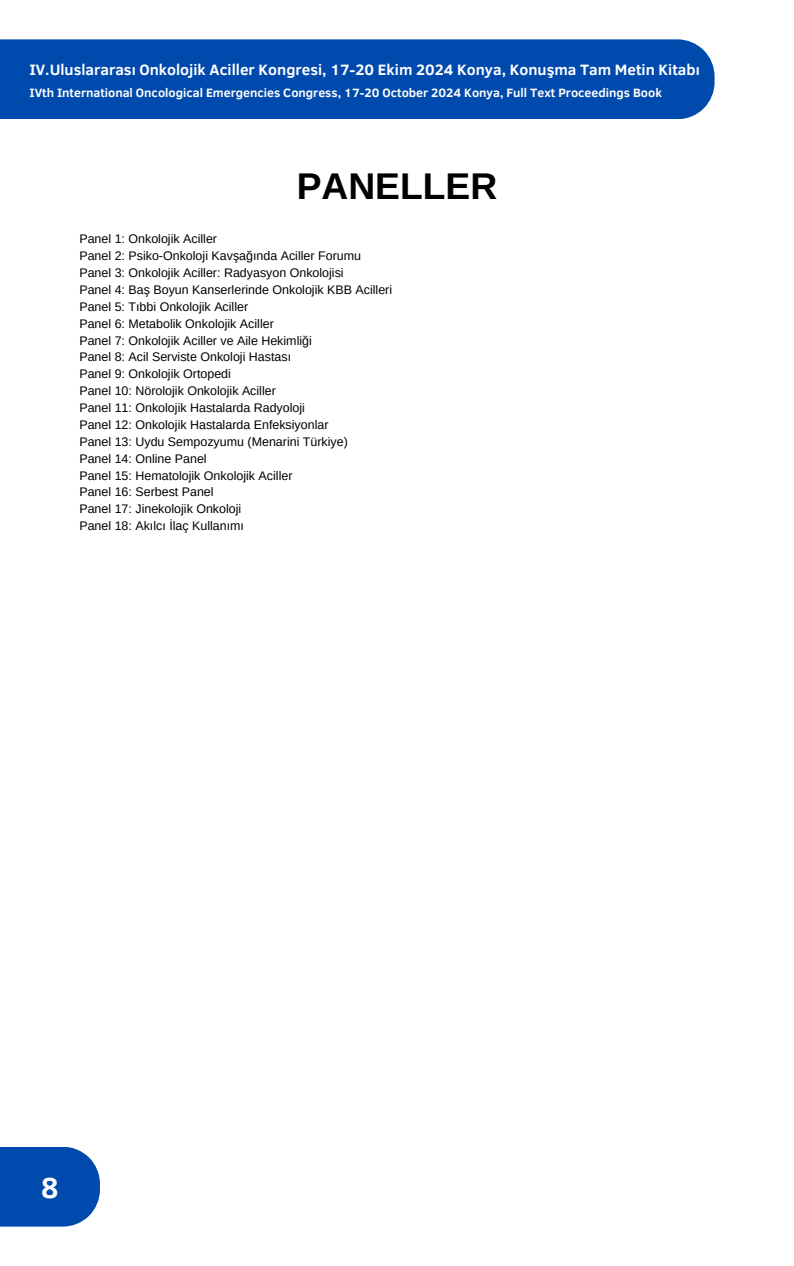
<style>
.page{position:relative;width:794px;height:1266px;background:#fff}
.page>*{position:absolute;margin:0;border:0;box-sizing:border-box;transform-origin:0 0}
.t1{font:700 37.2px "Arimo";color:#000}
.t2{font:700 29.62px "Clear Sans";color:#fff}
.t3{font:700 15.38px "Clear Sans";color:#fff}
.t4{font:12.45px "Arimo";color:#000}
.t5{font:700 12.38px "Clear Sans";color:#fff}
</style>
<div class="page">
<div style="left:0;top:1146px;width:100px;height:80px;background:#004aad"></div>
<div style="left:0;top:39px;width:714px;height:80px;background:#004aad"></div>
<p class="t3" style="left:29px;top:58px;width:671px">IV.Uluslararası Onkolojik Aciller Kongresi, 17-20 Ekim 2024 Konya, Konuşma Tam Metin Kitabı</p>
<p class="t5" style="left:29px;top:84px;width:633px">IVth International Oncological Emergencies Congress, 17-20 October 2024 Konya, Full Text Proceedings Book</p>
<h2 class="t1" style="left:296px;top:165px;width:202px">PANELLER</h2>
<h3 class="t4" style="left:79px;top:232px;width:139px">Panel 1: Onkolojik Aciller</h3>
<h1 class="t4" style="left:79px;top:249px;width:283px">Panel 2: Psiko-Onkoloji Kavşağında Aciller Forumu</h1>
<p class="t4" style="left:79px;top:266px;width:266px">Panel 3: Onkolojik Aciller: Radyasyon Onkolojisi</p>
<p class="t4" style="left:79px;top:283px;width:314px">Panel 4: Baş Boyun Kanserlerinde Onkolojik KBB Acilleri</p>
<p class="t4" style="left:79px;top:299px;width:170px">Panel 5: Tıbbi Onkolojik Aciller</p>
<p class="t4" style="left:79px;top:316px;width:196px">Panel 6: Metabolik Onkolojik Aciller</p>
<p class="t4" style="left:79px;top:333px;width:234px">Panel 7: Onkolojik Aciller ve Aile Hekimliği</p>
<p class="t4" style="left:79px;top:350px;width:213px">Panel 8: Acil Serviste Onkoloji Hastası</p>
<p class="t4" style="left:79px;top:367px;width:153px">Panel 9: Onkolojik Ortopedi</p>
<p class="t4" style="left:79px;top:384px;width:198px">Panel 10: Nörolojik Onkolojik Aciller</p>
<p class="t4" style="left:79px;top:401px;width:227px">Panel 11: Onkolojik Hastalarda Radyoloji</p>
<p class="t4" style="left:79px;top:418px;width:250px">Panel 12: Onkolojik Hastalarda Enfeksiyonlar</p>
<p class="t4" style="left:79px;top:434px;width:270px">Panel 13: Uydu Sempozyumu (Menarini Türkiye)</p>
<p class="t4" style="left:79px;top:451px;width:129px">Panel 14: Online Panel</p>
<p class="t4" style="left:79px;top:468px;width:214px">Panel 15: Hematolojik Onkolojik Aciller</p>
<p class="t4" style="left:79px;top:485px;width:136px">Panel 16: Serbest Panel</p>
<p class="t4" style="left:79px;top:502px;width:163px">Panel 17: Jinekolojik Onkoloji</p>
<p class="t4" style="left:79px;top:519px;width:166px">Panel 18: Akılcı İlaç Kullanımı</p>
<p class="t2" style="left:41px;top:1166px;width:19px">8</p>
</div>
